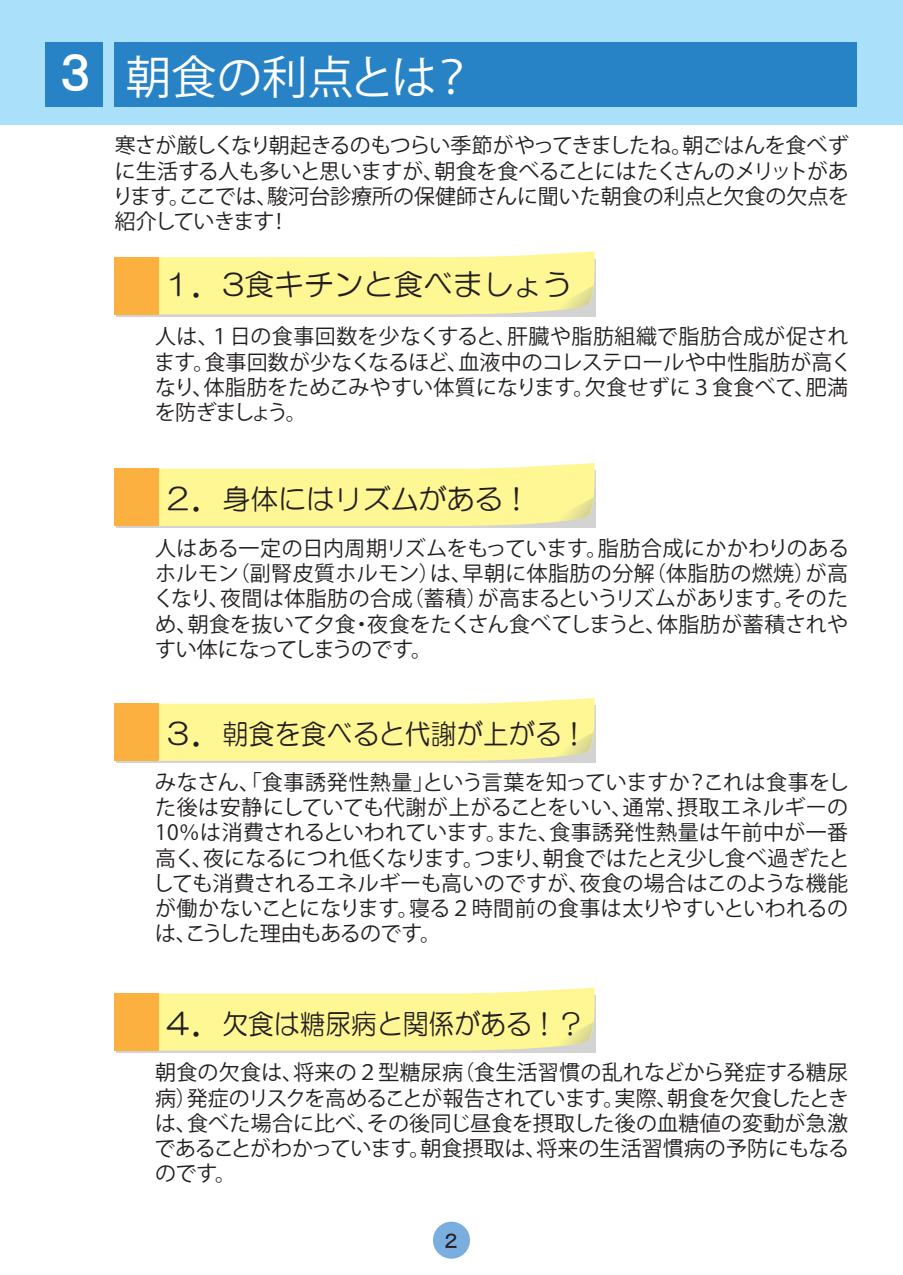
<style>
.page{position:relative;width:903px;height:1275px;background:#fff}
.page>*{position:absolute;margin:0;border:0;box-sizing:border-box;transform-origin:0 0}
.t1{font:45.5px "Koz Go Pr 6 N";color:#fff}
.t2{font:29.75px "HG Maru Gothic MPRO";color:#231f20}
.t3{font:28px "HG Maru Gothic MPRO";color:#231f20;scale:.93 1}
.t4{font:28px "HG Maru Gothic MPRO";color:#231f20;scale:.92 1}
.t5{font:28px "HG Maru Gothic MPRO";color:#231f20}
.t6{font:21px/25.2px "Koz Go Pr 6 N";color:#231f20;text-align:justify}
.t7{font:21px "MS Gothic";color:#231f20}
.s1{font-family:"HG Gothic E"}
.s2{font-size:29.75px}
</style>
<div class="page">
<div style="left:0;top:0;width:903px;height:124px;background:#aae0f9"></div>
<div style="left:115px;top:43px;width:742px;height:64px;background:#2783c5"></div>
<div style="left:46px;top:43px;width:57px;height:64px;background:#2783c5"></div>
<div style="left:433px;top:1222px;width:37px;height:37px;background:#79aede;border-radius:50%"></div>
<div style="left:116px;top:995px;width:480px;height:58px;background:linear-gradient(to right,#d3d3d3,#d3d3d3)"></div>
<svg style="left:115px;top:987px;width:481px;height:63px;background:#fdf097"></svg>
<svg style="left:116px;top:314px;width:480px;height:2px"></svg>
<svg style="left:115px;top:251px;width:481px;height:63px;background:#fdf097"></svg>
<div style="left:116px;top:470px;width:480px;height:58px;background:#d3d3d3"></div>
<svg style="left:115px;top:463px;width:480px;height:63px;background:#fdef96"></svg>
<div style="left:116px;top:705px;width:480px;height:58px;background:#d3d3d3"></div>
<svg style="left:115px;top:698px;width:480px;height:63px;background:#fdef96"></svg>
<h1 class="t1" style="left:53px;top:52px;width:423px"><span class="s1">３</span> 朝食の利点とは？</h1>
<p class="t6" style="left:112px;top:133px;width:738px">寒さが厳しくなり朝起きるのもつらい季節がやってきましたね。朝ごはんを食べずに生活する人も多いと思いますが、朝食を食べることにはたくさんのメリットがあります。ここでは、駿河台診療所の保健師さんに聞いた朝食の利点と欠食の欠点を紹介していきます！</p>
<h2 class="t2" style="left:163px;top:270px;width:410px">１．3食キチンと食べましょう</h2>
<p class="t6" style="left:154px;top:324px;width:699px;text-align:left">人は、１日の食事回数を少なくすると、肝臓や脂肪組織で脂肪合成が促されます。食事回数が少なくなるほど、血液中のコレステロールや中性脂肪が高くなり、体脂肪をためこみやすい体質になります。欠食せずに３食食べて、肥満を防ぎましょう。</p>
<h3 class="t5" style="left:163px;top:485px;width:369px"><span class="s2">２．</span>身体にはリズムがある！</h3>
<p class="t6" style="left:153px;top:536px;width:697px">人はある一定の日内周期リズムをもっています。脂肪合成にかかわりのあるホルモン（副腎皮質ホルモン）は、早朝に体脂肪の分解（体脂肪の燃焼）が高くなり、夜間は体脂肪の合成（蓄積）が高まるというリズムがあります。そのため、朝食を抜いて夕食・夜食をたくさん食べてしまうと、体脂肪が蓄積されやすい体になってしまうのです。</p>
<h3 class="t3" style="left:163px;top:720px;width:457px"><span class="s2">３．</span>朝食を食べると代謝が上がる！</h3>
<p class="t6" style="left:153px;top:770px;width:698px">みなさん、「食事誘発性熱量」という言葉を知っていますか？これは食事をした後は安静にしていても代謝が上がることをいい、通常、摂取エネルギーの10％は消費されるといわれています。また、食事誘発性熱量は午前中が一番高く、夜になるにつれ低くなります。つまり、朝食ではたとえ少し食べ過ぎたとしても消費されるエネルギーも高いのですが、夜食の場合はこのような機能が働かないことになります。寝る２時間前の食事は太りやすいといわれるのは、こうした理由もあるのです。</p>
<h3 class="t4" style="left:163px;top:1009px;width:458px"><span class="s2">４．</span>欠食は糖尿病と関係がある！？</h3>
<p class="t6" style="left:154px;top:1061px;width:696px">朝食の欠食は、将来の２型糖尿病（食生活習慣の乱れなどから発症する糖尿病）発症のリスクを高めることが報告されています。実際、朝食を欠食したときは、食べた場合に比べ、その後同じ昼食を摂取した後の血糖値の変動が急激であることがわかっています。朝食摂取は、将来の生活習慣病の予防にもなるのです。</p>
<p class="t7" style="left:440px;top:1230px;width:22px">２</p>
</div>
